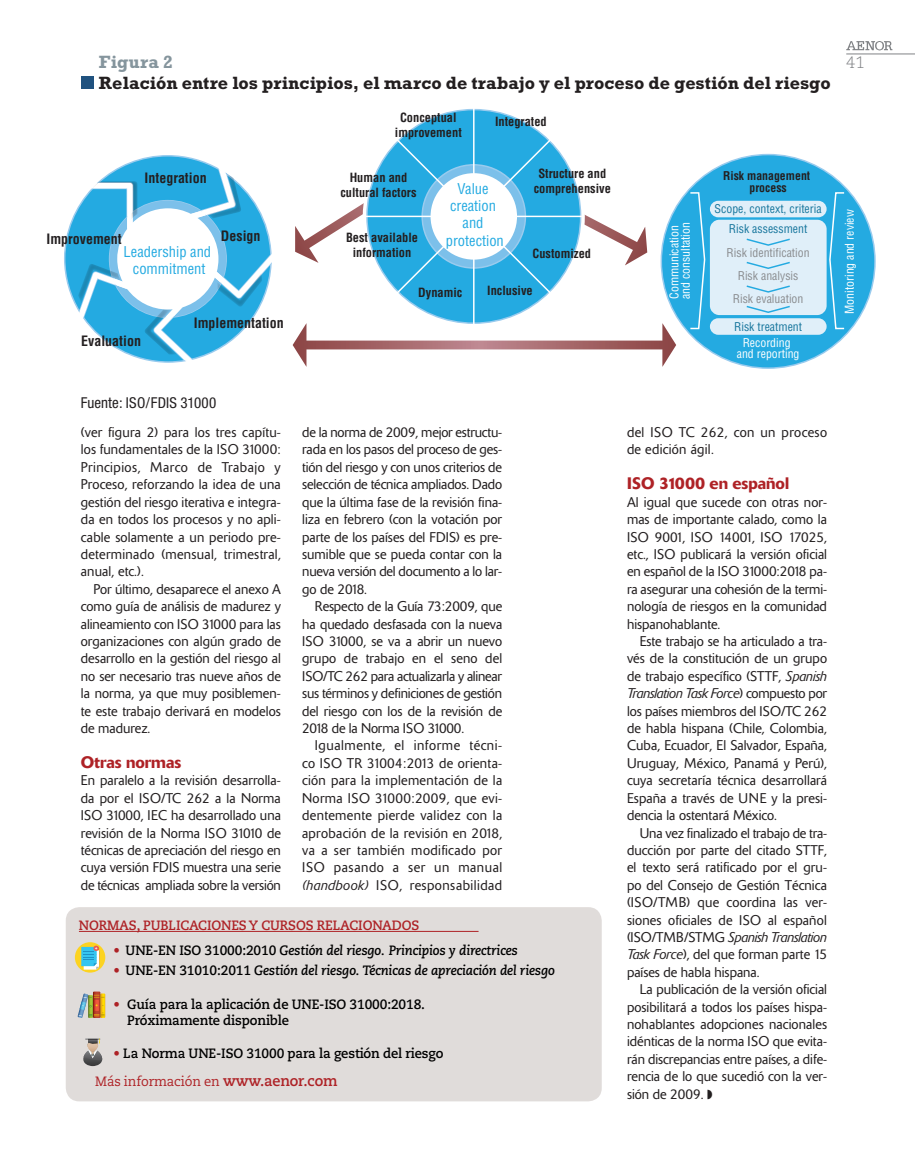
<style>
.page{position:relative;width:915px;height:1170px;background:#fff}
.page>*{position:absolute;margin:0;border:0;box-sizing:border-box;transform-origin:0 0}
.TIT_GRAFICAS{font:700 18px "Rockwell Std";color:#231f20}
.TIT_GRAFICAS-2{font:700 18px "Rockwell Std";letter-spacing:.015em;color:#85959d}
._04_LADILLO{font:500 16.5px "Delta";color:#ae2226}
.t1{font:300 16.5px "Caecilia LT Std";color:#808285}
.TIT_GRAFICAS-3{font:condensed 15px "Helvetica Neue";letter-spacing:.01em;color:#231f20}
.t2{font:condensed 14.55px/17.4px "Helvetica";color:#24aae1;text-align:center}
._04_TEXTO_CORRIDO{font:300 13.95px/17.4px "Delta";color:#231f20;text-align:justify}
.t3{font:700 condensed 13.95px "Helvetica";color:#231f20}
._04_TEXTO_CORRIDO-2{font:300 13.95px/17.4px "Delta";letter-spacing:.03em;color:#231f20}
.CARGO_OPINION{font:italic 700 13.5px "Caecilia LT Std";letter-spacing:-.01em;color:#000;scale:.96 1}
.CARGO_OPINION-2{font:700 13.5px/16.5px "Caecilia LT Std";letter-spacing:-.01em;color:#000;scale:.96 1}
.CARGO_OPINION-3{font:700 13.5px "Caecilia LT Std";letter-spacing:-.01em;color:#ae2226;scale:.96 1}
.CARGO_OPINION-4{font:13.5px "Caecilia LT Std";letter-spacing:-.01em;color:#ae2226;scale:.96 1}
.t4{font:700 condensed 12.45px/14.9px "Helvetica";color:#231f20;text-align:center}
.t5{font:condensed 11.85px/11.2px "Helvetica";color:#fff}
.t6{font:condensed 11.85px/20.4px "Helvetica";color:#17769d;text-align:center}
.t7{font:condensed 11.85px/23.1px "Helvetica";color:#8a8c8f;text-align:center}
.t8{font:700 condensed 11.85px/11.2px "Helvetica";color:#231f20;text-align:center}
.s1{font-style:italic}
.s2{font-style:normal;color:#ae2226}
.s3{font-style:normal}
.s4{color:#ae2226}
.s5{font-weight:700;font-size:15px}
</style>
<div class="page">
<hr style="left:846px;top:54px;width:68px;height:1px;background:#808285">
<svg style="left:846px;top:41px;width:46px;height:10px"></svg>
<div style="left:81px;top:76px;width:12px;height:12px;background:#20527f"></div>
<svg style="left:64px;top:155px;width:208px;height:208px"></svg>
<svg style="left:417px;top:108px;width:113px;height:215px"></svg>
<hr style="left:473px;top:100px;width:1px;height:243px;background:#fff">
<svg style="left:295px;top:125px;width:352px;height:183px"></svg>
<div style="left:661px;top:154px;width:213px;height:214px;background:#24aae1;border-radius:50%"></div>
<svg style="left:688px;top:191px;width:17px;height:139px"></svg>
<svg style="left:829px;top:192px;width:16px;height:138px"></svg>
<div style="left:709px;top:201px;width:117px;height:16px;background:#e0eff9;border-radius:8px"></div>
<div style="left:709px;top:318px;width:117px;height:17px;background:#e0eff9;border-radius:8px"></div>
<div style="left:709px;top:220px;width:117px;height:95px;background:#e0eff9;border-radius:9px"></div>
<svg style="left:746px;top:238px;width:44px;height:8px"></svg>
<svg style="left:746px;top:261px;width:44px;height:8px"></svg>
<svg style="left:746px;top:285px;width:44px;height:8px"></svg>
<svg style="left:746px;top:305px;width:44px;height:8px"></svg>
<svg style="left:292px;top:323px;width:384px;height:43px"></svg>
<div style="left:66px;top:907px;width:535px;height:194px;background:#dbd6d4;border-radius:14px"></div>
<hr style="left:79px;top:930px;width:399px;height:1px;background:#ae2226">
<svg style="left:83px;top:1038px;width:20px;height:27px"></svg>
<div style="left:75px;top:942px;width:30px;height:30px;background:#fcd321;border-radius:50%"></div>
<svg style="left:81px;top:945px;width:25px;height:26px"></svg>
<svg style="left:77px;top:991px;width:28px;height:27px"></svg>
<p class="TIT_GRAFICAS-2" style="left:99px;top:51px;width:76px">Figura 2</p>
<p class="TIT_GRAFICAS" style="left:99px;top:72px;width:733px">Relación entre los principios, el marco de trabajo y el proceso de gestión del riesgo</p>
<p class="t3" style="left:145px;top:169px;width:64px">Integration</p>
<p class="t3" style="left:46px;top:231px;width:77px">Improvement</p>
<p class="t2" style="left:124px;top:242px;width:89px">Leadership and commitment</p>
<p class="t3" style="left:221px;top:227px;width:41px">Design</p>
<p class="t3" style="left:194px;top:314px;width:91px">Implementation</p>
<p class="t4" style="left:395px;top:110px;width:68px">Conceptual improvement</p>
<p class="t4" style="left:495px;top:114px;width:53px">Integrated</p>
<p class="t4" style="left:533px;top:166px;width:79px">Structure and comprehensive</p>
<p class="t4" style="left:340px;top:170px;width:78px">Human and cultural factors</p>
<p class="t8" style="left:723px;top:170px;width:88px">Risk management process</p>
<p class="t5" style="left:668px;top:299px;width:79px;rotate:-90deg">Communication and consultation</p>
<p class="t2" style="left:445px;top:179px;width:60px">Value creation and protection</p>
<p class="t6" style="left:714px;top:198px;width:108px">Scope, context, criteria<br>Risk assessment</p>
<p class="t7" style="left:726px;top:241px;width:84px">Risk identification<br>Risk analysis<br>Risk evaluation</p>
<p class="t6" style="left:734px;top:316px;width:69px">Risk treatment</p>
<p class="t4" style="left:346px;top:230px;width:74px">Best available information</p>
<p class="t4" style="left:532px;top:246px;width:60px">Customized</p>
<p class="t4" style="left:418px;top:285px;width:46px">Dynamic</p>
<p class="t4" style="left:487px;top:283px;width:47px">Inclusive</p>
<p class="t3" style="left:81px;top:332px;width:61px">Evaluation</p>
<p class="t5" style="left:736px;top:336px;width:64px;text-align:center">Recording and reporting</p>
<p class="t1" style="left:846px;top:53px;width:20px">41</p>
<p class="t5" style="left:843px;top:314px;width:106px;rotate:-90deg">Monitoring and review</p>
<p class="TIT_GRAFICAS-3" style="left:81px;top:394px;width:137px">Fuente: ISO/FDIS 31000</p>
<p class="_04_TEXTO_CORRIDO" style="left:81px;top:423px;width:201px">(ver figura 2) para los tres capítu&shy;los fundamentales de la ISO 31000:<br>Principios, Marco de Trabajo y Proceso, reforzando la idea de una gestión del riesgo iterativa e integra&shy;da en todos los procesos y no apli&shy;cable solamente a un periodo pre&shy;determinado (mensual, trimestral, anual, etc.).</p>
<p class="_04_TEXTO_CORRIDO" style="left:81px;top:580px;width:201px;text-indent:13px">Por último, desaparece el anexo A como guía de análisis de madurez y alineamiento con ISO 31000 para las organizaciones con algún grado de desarrollo en la gestión del riesgo al no ser necesario tras nueve años de la norma, ya que muy posiblemen&shy;te este trabajo derivará en modelos de madurez.</p>
<p class="_04_LADILLO" style="left:81px;top:752px;width:102px">Otras normas</p>
<p class="_04_TEXTO_CORRIDO" style="left:81px;top:771px;width:201px">En paralelo a la revisión desarrolla&shy;da por el ISO/TC 262 a la Norma ISO 31000, IEC ha desarrollado una revisión de la Norma ISO 31010 de técnicas de apreciación del riesgo en cuya versión FDIS muestra una serie de técnicas ampliada sobre la versión</p>
<p class="_04_TEXTO_CORRIDO" style="left:302px;top:423px;width:201px">de la norma de 2009, mejor estructu&shy;rada en los pasos del proceso de ges&shy;tión del riesgo y con unos criterios de selección de técnica ampliados. Dado que la última fase de la revisión fina&shy;liza en febrero (con la votación por parte de los países del FDIS) es pre&shy;sumible que se pueda contar con la nueva versión del documento a lo lar&shy;go de 2018.</p>
<p class="_04_TEXTO_CORRIDO" style="left:302px;top:597px;width:201px;text-indent:13px">Respecto de la Guía 73:2009, que ha quedado desfasada con la nueva ISO 31000, se va a abrir un nuevo grupo de trabajo en el seno del ISO/TC 262 para actualizarla y alinear sus términos y definiciones de gestión del riesgo con los de la revisión de 2018 de la Norma ISO 31000.</p>
<p class="_04_TEXTO_CORRIDO" style="left:302px;top:737px;width:201px;text-indent:13px">Igualmente, el informe técni&shy;co ISO TR 31004:2013 de orienta&shy;ción para la implementación de la Norma ISO 31000:2009, que evi&shy;dentemente pierde validez con la aprobación de la revisión en 2018, va a ser también modificado por ISO pasando a ser un manual <span class="s1">(handbook)</span> ISO, responsabilidad</p>
<p class="CARGO_OPINION-3" style="left:79px;top:917px;width:356px">NORMAS, PUBLICACIONES Y CURSOS RELACIONADOS</p>
<p class="CARGO_OPINION" style="left:114px;top:942px;width:422px"><span class="s2">•</span> <span class="s3">UNE-EN ISO 31000:2010</span> Gestión del riesgo. Principios y directrices</p>
<p class="CARGO_OPINION" style="left:114px;top:962px;width:461px"><span class="s2">•</span> <span class="s3">UNE-EN 31010:2011</span> Gestión del riesgo. Técnicas de apreciación del riesgo</p>
<p class="CARGO_OPINION-2" style="left:127px;top:996px;width:312px;text-indent:-14px"><span class="s4">•</span> Guía para la aplicación de UNE-ISO 31000:2018.<br>Próximamente disponible</p>
<p class="CARGO_OPINION-2" style="left:114px;top:1044px;width:345px"><span class="s4">•</span> La Norma UNE-ISO 31000 para la gestión del riesgo</p>
<p class="CARGO_OPINION-4" style="left:95px;top:1073px;width:254px">Más información en <span class="s5">www.aenor.com</span></p>
<p class="_04_TEXTO_CORRIDO-2" style="left:626px;top:423px;width:201px">del ISO TC 262, con un proceso de edición ágil.</p>
<p class="_04_LADILLO" style="left:626px;top:473px;width:163px">ISO 31000 en español</p>
<p class="_04_TEXTO_CORRIDO" style="left:626px;top:493px;width:201px">Al igual que sucede con otras nor&shy;mas de importante calado, como la ISO 9001, ISO 14001, ISO 17025, etc., ISO publicará la versión oficial en español de la ISO 31000:2018 pa&shy;ra asegurar una cohesión de la termi&shy;nología de riesgos en la comunidad hispanohablante.</p>
<p class="_04_TEXTO_CORRIDO" style="left:626px;top:632px;width:201px;text-indent:13px">Este trabajo se ha articulado a tra&shy;vés de la constitución de un grupo de trabajo específico (STTF, <span class="s1">Spanish Translation Task Force</span>) compuesto por los países miembros del ISO/TC 262 de habla hispana (Chile, Colombia, Cuba, Ecuador, El Salvador, España, Uruguay, México, Panamá y Perú), cuya secretaría técnica desarrollará España a través de UNE y la presi&shy;dencia la ostentará México.</p>
<p class="_04_TEXTO_CORRIDO" style="left:626px;top:824px;width:201px;text-indent:13px">Una vez finalizado el trabajo de tra&shy;ducción por parte del citado STTF, el texto será ratificado por el gru&shy;po del Consejo de Gestión Técnica (ISO/TMB) que coordina las ver&shy;siones oficiales de ISO al español (ISO/TMB/STMG <span class="s1">Spanish Translation Task Force</span>), del que forman parte 15 países de habla hispana.</p>
<p class="_04_TEXTO_CORRIDO" style="left:626px;top:980px;width:201px;text-indent:13px">La publicación de la versión oficial posibilitará a todos los países hispa&shy;nohablantes adopciones nacionales idénticas de la norma ISO que evita&shy;rán discrepancias entre países, a dife&shy;rencia de lo que sucedió con la ver&shy;sión de 2009. ◗</p>
</div>
